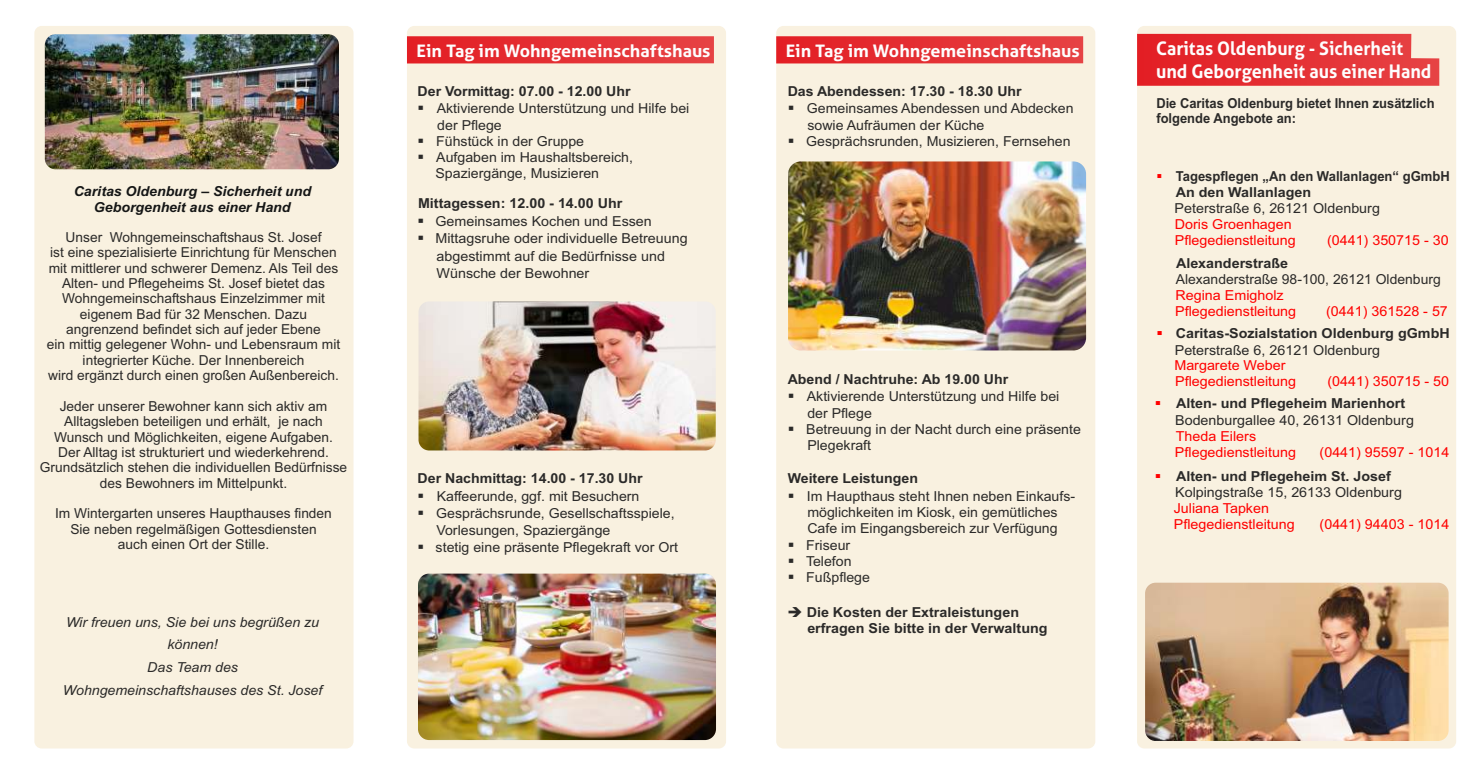
<style>
.page{position:relative;width:1482px;height:776px;background:#fff}
.page>*{position:absolute;margin:0;border:0;box-sizing:border-box;transform-origin:0 0}
.t1{font:700 18.75px/23px "Aller";color:#fefefe;scale:.95 1}
.t2{font:700 17.25px "Aller";color:#fefefe;scale:1.04 1}
.t3{font:13.75px/15.4px "Arial";color:#2b2a29}
.t4{font:13.75px/17.6px "Arial";color:#2b2a29;scale:1.04 1}
.t5{font:13.75px/16px "Arial";color:#f00;scale:1.04 1}
.t6{font:700 13.75px/16.8px "Arial";color:#2b2a29;scale:1.04 1}
.t7{font:700 13.75px "Arial";color:#2b2a29}
.t8{font:italic 13.75px/22.8px "Arial";color:#2b2a29;text-align:center}
.t9{font:700 13.75px/15.4px "Arial";color:#2b2a29;scale:.94 1}
.t10{font:italic 700 13.75px/15.9px "Arial";color:#151616;text-align:center}
.t11{font:700 13.75px/16px "Arial";color:#2b2a29;scale:.95 1}
.s1{color:#f00}
.s2{font-weight:400}
.s3{font-weight:700}
</style>
<div class="page">
<div style="left:1136px;top:26px;width:319px;height:722px;background:#f9f1e0;border-radius:7px"></div>
<div style="left:34px;top:26px;width:319px;height:722px;background:#f9f1e0;border-radius:7px"></div>
<div style="left:407px;top:26px;width:319px;height:722px;background:#f9f1e0;border-radius:7px"></div>
<div style="left:776px;top:26px;width:319px;height:722px;background:#f9f1e0;border-radius:7px"></div>
<svg style="left:407px;top:36px;width:307px;height:27px;background:#e43235"></svg>
<svg style="left:776px;top:36px;width:307px;height:27px;background:#e43235"></svg>
<svg style="left:1136px;top:34px;width:302px;height:52px;background:#e5393c"></svg>
<img style="left:788px;top:161px;width:297px;height:189px;border-radius:13px">
<img style="left:418px;top:574px;width:298px;height:166px;border-radius:11px">
<img style="left:1144px;top:583px;width:304px;height:158px;border-radius:11px">
<img style="left:418px;top:301px;width:297px;height:149px;border-radius:11px">
<img style="left:45px;top:34px;width:294px;height:135px;border-radius:11px">
<p class="t2" style="left:416px;top:44px;width:284px">Ein Tag im Wohngemeinschaftshaus</p>
<p class="t2" style="left:785px;top:44px;width:284px">Ein Tag im Wohngemeinschaftshaus</p>
<p class="t7" style="left:417px;top:86px;width:214px">Der Vormittag: 07.00 - 12.00 Uhr</p>
<p class="t7" style="left:787px;top:86px;width:235px">Das Abendessen: 17.30 - 18.30 Uhr</p>
<p class="t10" style="left:74px;top:185px;width:239px">Caritas Oldenburg – Sicherheit und<br>Geborgenheit aus einer Hand</p>
<p class="t3" style="left:47px;top:231px;width:295px;text-align:center">Unser Wohngemeinschaftshaus St. Josef<br>ist eine spezialisierte Einrichtung für Menschen mit mittlerer und schwerer Demenz. Als Teil des Alten- und Pflegeheims St. Josef bietet das Wohngemeinschaftshaus Einzelzimmer mit eigenem Bad für 32 Menschen. Dazu angrenzend befindet sich auf jeder Ebene<br>ein mittig gelegener Wohn- und Lebensraum mit integrierter Küche. Der Innenbereich<br>wird ergänzt durch einen großen Außenbereich.</p>
<p class="t3" style="left:40px;top:400px;width:309px;text-align:center">Jeder unserer Bewohner kann sich aktiv am Alltagsleben beteiligen und erhält, je nach Wunsch und Möglichkeiten, eigene Aufgaben.<br>Der Alltag ist strukturiert und wiederkehrend.<br>Grundsätzlich stehen die individuellen Bedürfnisse des Bewohners im Mittelpunkt.</p>
<p class="t3" style="left:55px;top:507px;width:278px;text-align:center">Im Wintergarten unseres Haupthauses finden<br>Sie neben regelmäßigen Gottesdiensten auch einen Ort der Stille.</p>
<p class="t3" style="left:437px;top:102px;width:253px;line-height:16.2px;text-indent:-20px">▪ Aktivierende Unterstützung und Hilfe bei der Pflege</p>
<p class="t3" style="left:417px;top:135px;width:168px">▪ Fühstück in der Gruppe</p>
<p class="t3" style="left:435px;top:150px;width:199px;line-height:16.2px;text-indent:-18px">▪ Aufgaben im Haushaltsbereich,<br>Spaziergänge, Musizieren</p>
<p class="t6" style="left:418px;top:196px;width:198px">Mittagessen: 12.00 - 14.00 Uhr</p>
<p class="t4" style="left:417px;top:213px;width:227px">▪ Gemeinsames Kochen und Essen</p>
<p class="t4" style="left:436px;top:231px;width:243px;text-indent:-19px">▪ Mittagsruhe oder individuelle Betreuung abgestimmt auf die Bedürfnisse und<br>Wünsche der Bewohner</p>
<p class="t3" style="left:807px;top:102px;width:268px;line-height:16.2px;text-indent:-20px">▪ Gemeinsames Abendessen und Abdecken sowie Aufräumen der Küche</p>
<p class="t3" style="left:787px;top:135px;width:284px">▪ Gesprächsrunden, Musizieren, Fernsehen</p>
<p class="t7" style="left:787px;top:374px;width:222px">Abend / Nachtruhe: Ab 19.00 Uhr</p>
<p class="t3" style="left:807px;top:390px;width:253px;line-height:16.2px;text-indent:-20px">▪ Aktivierende Unterstützung und Hilfe bei der Pflege</p>
<p class="t3" style="left:807px;top:422px;width:275px;line-height:16.2px;text-indent:-20px">▪ Betreuung in der Nacht durch eine präsente<br>Plegekraft</p>
<p class="t3" style="left:787px;top:489px;width:289px;line-height:16.2px;text-align:center">▪ Im Haupthaus steht Ihnen neben Einkaufs&shy;möglichkeiten im Kiosk, ein gemütliches<br>Cafe im Eingangsbereich zur Verfügung</p>
<p class="t3" style="left:787px;top:538px;width:64px">▪ Friseur</p>
<p class="t3" style="left:787px;top:555px;width:65px">▪ Telefon</p>
<p class="t3" style="left:787px;top:571px;width:84px">▪ Fußpflege</p>
<p class="t7" style="left:417px;top:473px;width:226px">Der Nachmittag: 14.00 - 17.30 Uhr</p>
<p class="t7" style="left:787px;top:473px;width:132px">Weitere Leistungen</p>
<p class="t3" style="left:417px;top:490px;width:223px">▪ Kaffeerunde, ggf. mit Besuchern</p>
<p class="t3" style="left:436px;top:506px;width:240px;line-height:16.9px;text-indent:-19px">▪ Gesprächsrunde, Gesellschaftsspiele,<br>Vorlesungen, Spaziergänge</p>
<p class="t3" style="left:417px;top:540px;width:262px">▪ stetig eine präsente Pflegekraft vor Ort</p>
<p class="t8" style="left:63px;top:612px;width:261px">Wir freuen uns, Sie bei uns begrüßen zu können!<br>Das Team des<br>Wohngemeinschaftshauses des St. Josef</p>
<p class="t6" style="left:807px;top:605px;width:232px;text-indent:-20px">➔ Die Kosten der Extraleistungen erfragen Sie bitte in der Verwaltung</p>
<h1 class="t1" style="left:1155px;top:39px;width:291px">Caritas Oldenburg - Sicherheit und Geborgenheit aus einer Hand</h1>
<p class="t9" style="left:1156px;top:97px;width:297px">Die Caritas Oldenburg bietet Ihnen zusätzlich folgende Angebote an:</p>
<p class="t11" style="left:1175px;top:170px;width:290px;text-indent:-19px"><span class="s1">▪</span> Tagespflegen „An den Wallanlagen“ gGmbH<br>An den Wallanlagen</p>
<p class="t4" style="left:1174px;top:201px;width:199px">Peterstraße 6, 26121 Oldenburg</p>
<p class="t5" style="left:1174px;top:218px;width:118px">Doris Groenhagen<br>Pflegedienstleitung</p>
<p class="t5" style="left:1326px;top:234px;width:119px">(0441) 350715 - 30</p>
<p class="t6" style="left:1175px;top:256px;width:109px">Alexanderstraße</p>
<p class="t3" style="left:1175px;top:273px;width:266px">Alexanderstraße 98-100, 26121 Oldenburg</p>
<p class="t5" style="left:1175px;top:289px;width:118px">Regina Emigholz<br>Pflegedienstleitung</p>
<p class="t5" style="left:1325px;top:305px;width:119px">(0441) 361528 - 57</p>
<p class="t6" style="left:1174px;top:327px;width:266px;line-height:16px;text-indent:-18px"><span class="s1">▪</span> Caritas-Sozialstation Oldenburg gGmbH<br><span class="s2">Peterstraße 6, 26121 Oldenburg</span></p>
<p class="t5" style="left:1174px;top:359px;width:118px">Margarete Weber<br>Pflegedienstleitung</p>
<p class="t5" style="left:1327px;top:375px;width:119px">(0441) 350715 - 50</p>
<p class="t4" style="left:1174px;top:397px;width:231px;line-height:16px;text-indent:-20px"><span class="s1">▪</span> <span class="s3">Alten- und Pflegeheim Marienhort<br></span>Bodenburgallee 40, 26131 Oldenburg</p>
<p class="t5" style="left:1174px;top:429px;width:118px">Theda Eilers<br>Pflegedienstleitung</p>
<p class="t5" style="left:1319px;top:445px;width:126px">(0441) 95597 - 1014</p>
<p class="t4" style="left:1174px;top:469px;width:219px;line-height:16px;text-indent:-20px"><span class="s1">▪</span> <span class="s3">Alten- und Pflegeheim St. Josef<br></span>Kolpingstraße 15, 26133 Oldenburg</p>
<p class="t5" style="left:1173px;top:501px;width:118px">Juliana Tapken<br>Pflegedienstleitung</p>
<p class="t5" style="left:1319px;top:517px;width:126px">(0441) 94403 - 1014</p>
</div>
